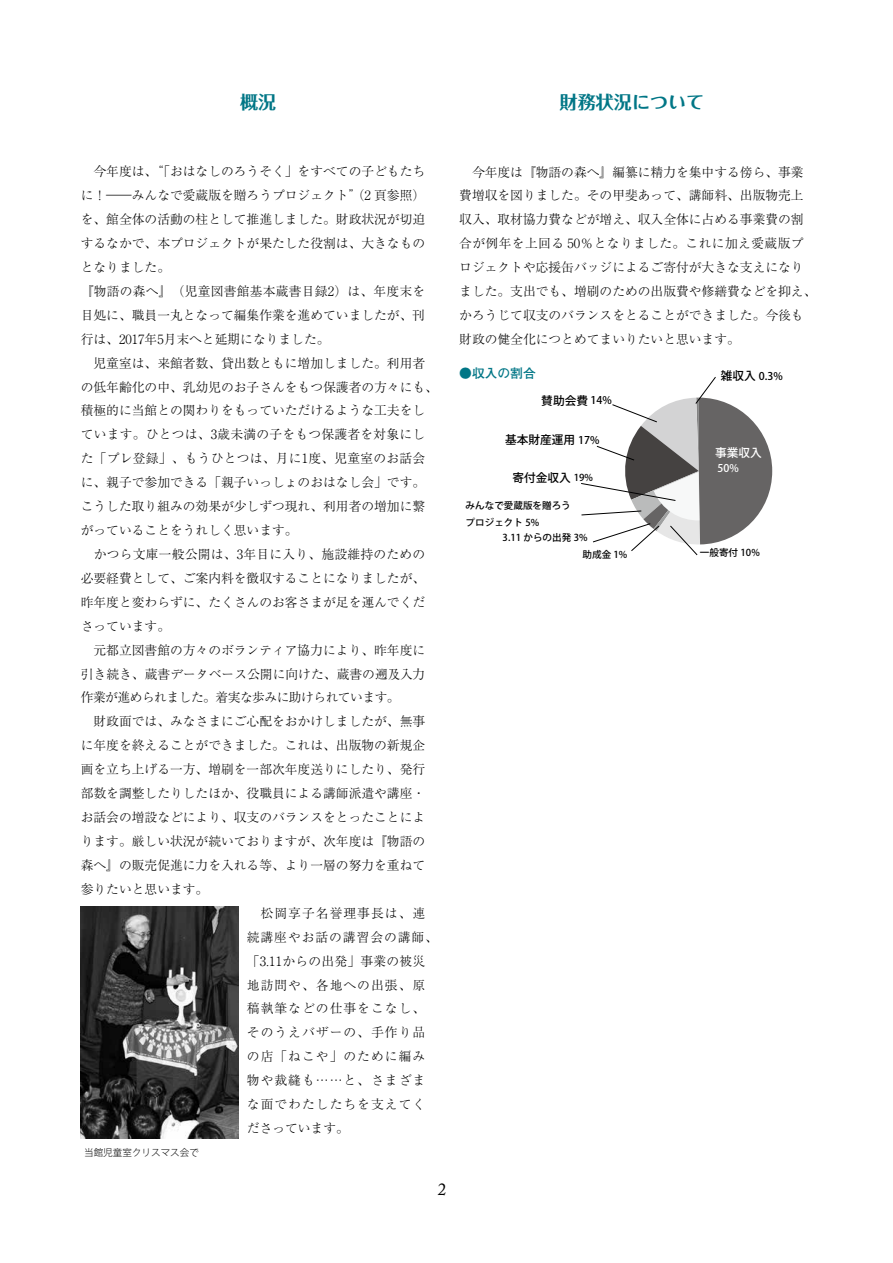
<style>
.page{position:relative;width:893px;height:1263px;background:#fff}
.page>*{position:absolute;margin:0;border:0;box-sizing:border-box;transform-origin:0 0}
.t1{font:700 18px "Folk Pro";color:#007686}
.t2{font:16.95px "Adobe Caslon Pro";color:#000}
.t3{font:300 12.75px/23.9px "Ryumin Pro";color:#000}
.t4{font:300 12.75px "Ryumin Pro";letter-spacing:.02em;color:#000}
.t5{font:300 12.75px "Ryumin Pro";letter-spacing:.08em;color:#000}
.t6{font:300 12.75px "Ryumin Pro";letter-spacing:-.04em;color:#000}
.t7{font:300 12.75px "Ryumin Pro";letter-spacing:.075em;color:#000}
.t8{font:700 12.75px "Futo Go B101 Pro";color:#007686}
.t9{font:500 11.7px "Koz Go Std";color:#000}
.t10{font:500 11.7px "Koz Go Std";color:#fff}
.t11{font:500 10.65px "Koz Go Std";color:#000}
.t12{font:500 10.65px "Koz Go Std";color:#fff}
.t13{font:500 9.6px/17px "Koz Go Std";color:#000}
.t14{font:300 9.6px "Koz Go Std";color:#000}
.s1{font-family:"Folk Pro";font-weight:400}
.s2{font-size:11.7px}
.s3{font-size:10.65px}
.s4{font-size:9.6px}
</style>
<div class="page">
<img style="left:81px;top:907px;width:157px;height:231px">
<svg style="left:581px;top:377px;width:191px;height:178px"></svg>
<h1 class="t1" style="left:240px;top:87px;width:38px">概況</h1>
<h1 class="t1" style="left:560px;top:87px;width:146px">財務状況について</h1>
<p class="t3" style="left:94px;top:158px;width:333px">今年度は、“「おはなしのろうそく」をすべての子どもたち</p>
<p class="t3" style="left:81px;top:182px;width:346px">に！―みんなで愛蔵版を贈ろうプロジェクト”（2 頁参照）</p>
<p class="t3" style="left:81px;top:206px;width:346px">を、館全体の活動の柱として推進しました。財政状況が切迫</p>
<p class="t3" style="left:81px;top:230px;width:346px">するなかで、本プロジェクトが果たした役割は、大きなもの</p>
<p class="t3" style="left:81px;top:254px;width:91px">となりました。</p>
<p class="t4" style="left:81px;top:281px;width:346px">『物語の森へ』（児童図書館基本蔵書目録2）は、年度末を</p>
<p class="t3" style="left:81px;top:302px;width:346px">目処に、職員一丸となって編集作業を進めていましたが、刊</p>
<p class="t3" style="left:81px;top:326px;width:250px">行は、2017年5月末へと延期になりました。</p>
<p class="t3" style="left:81px;top:350px;width:346px">　児童室は、来館者数、貸出数ともに増加しました。利用者</p>
<p class="t3" style="left:81px;top:374px;width:359px">の低年齢化の中、乳幼児のお子さんをもつ保護者の方々にも、</p>
<p class="t3" style="left:81px;top:398px;width:346px">積極的に当館との関わりをもっていただけるような工夫をし</p>
<p class="t4" style="left:81px;top:425px;width:346px">ています。ひとつは、3歳未満の子をもつ保護者を対象にし</p>
<p class="t4" style="left:81px;top:448px;width:346px">た「プレ登録」、もうひとつは、月に1度、児童室のお話会</p>
<p class="t3" style="left:81px;top:469px;width:346px">に、親子で参加できる「親子いっしょのおはなし会」です。</p>
<p class="t3" style="left:81px;top:493px;width:346px">こうした取り組みの効果が少しずつ現れ、利用者の増加に繋</p>
<p class="t3" style="left:81px;top:517px;width:218px">がっていることをうれしく思います。</p>
<p class="t4" style="left:81px;top:544px;width:346px">　かつら文庫一般公開は、3年目に入り、施設維持のための</p>
<p class="t3" style="left:81px;top:565px;width:346px">必要経費として、ご案内料を徴収することになりましたが、</p>
<p class="t3" style="left:81px;top:589px;width:346px">昨年度と変わらずに、たくさんのお客さまが足を運んでくだ</p>
<p class="t3" style="left:81px;top:613px;width:91px">さっています。</p>
<p class="t3" style="left:81px;top:637px;width:346px">　元都立図書館の方々のボランティア協力により、昨年度に</p>
<p class="t3" style="left:81px;top:661px;width:346px">引き続き、蔵書データベース公開に向けた、蔵書の遡及入力</p>
<p class="t6" style="left:81px;top:688px;width:320px">作業が進められました。着実な歩みに助けられています。</p>
<p class="t3" style="left:81px;top:709px;width:346px">　財政面では、みなさまにご心配をおかけしましたが、無事</p>
<p class="t3" style="left:81px;top:733px;width:346px">に年度を終えることができました。これは、出版物の新規企</p>
<p class="t3" style="left:81px;top:756px;width:346px">画を立ち上げる一方、増刷を一部次年度送りにしたり、発行</p>
<p class="t3" style="left:81px;top:780px;width:346px">部数を調整したりしたほか、役職員による講師派遣や講座・</p>
<p class="t3" style="left:81px;top:804px;width:346px">お話会の増設などにより、収支のバランスをとったことによ</p>
<p class="t3" style="left:81px;top:828px;width:346px">ります。厳しい状況が続いておりますが、次年度は『物語の</p>
<p class="t3" style="left:81px;top:852px;width:346px">森へ』の販売促進に力を入れる等、より一層の努力を重ねて</p>
<p class="t3" style="left:81px;top:876px;width:129px">参りたいと思います。</p>
<p class="t5" style="left:247px;top:903px;width:180px">　松岡享子名誉理事長は、連</p>
<p class="t7" style="left:247px;top:927px;width:193px">続講座やお話の講習会の講師、</p>
<p class="t4" style="left:247px;top:951px;width:180px">「3.11からの出発」事業の被災</p>
<p class="t5" style="left:247px;top:975px;width:180px">地訪問や、各地への出張、原</p>
<p class="t5" style="left:247px;top:999px;width:180px">稿執筆などの仕事をこなし、</p>
<p class="t5" style="left:247px;top:1022px;width:180px">そのうえバザーの、手作り品</p>
<p class="t5" style="left:247px;top:1046px;width:180px">の店「ねこや」のために編み</p>
<p class="t5" style="left:247px;top:1070px;width:180px">物や裁縫も……と、さまざま</p>
<p class="t5" style="left:247px;top:1094px;width:180px">な面でわたしたちを支えてく</p>
<p class="t3" style="left:247px;top:1115px;width:104px">ださっています。</p>
<p class="t14" style="left:84px;top:1146px;width:116px">当館児童室クリスマス会で</p>
<h2 class="t2" style="left:438px;top:1179px;width:10px">2</h2>
<p class="t3" style="left:459px;top:159px;width:359px">　今年度は『物語の森へ』編纂に精力を集中する傍ら、事業費増収を図りました。その甲斐あって、講師料、出版物売上収入、取材協力費などが増え、収入全体に占める事業費の割合が例年を上回る 50％となりました。これに加え愛蔵版プロジェクトや応援缶バッジによるご寄付が大きな支えになりました。支出でも、増刷のための出版費や修繕費などを抑え、かろうじて収支のバランスをとることができました。今後も財政の健全化につとめてまいりたいと思います。</p>
<p class="t8" style="left:459px;top:363px;width:78px"><span class="s1">●</span>収入の割合</p>
<p class="t11" style="left:721px;top:369px;width:63px"><span class="s2">雑収入</span> 0.3%</p>
<p class="t9" style="left:541px;top:393px;width:72px">賛助会費 <span class="s3">14%</span></p>
<p class="t9" style="left:505px;top:432px;width:96px">基本財産運用 <span class="s3">17%</span></p>
<p class="t9" style="left:512px;top:470px;width:82px">寄付金収入 <span class="s4">19%</span></p>
<p class="t13" style="left:466px;top:497px;width:107px">みんなで愛蔵版を贈ろうプロジェクト 5%</p>
<p class="t13" style="left:503px;top:530px;width:86px">3.11 からの出発 3%</p>
<p class="t13" style="left:583px;top:547px;width:46px">助成金 1%</p>
<p class="t10" style="left:715px;top:445px;width:48px">事業収入</p>
<p class="t12" style="left:718px;top:461px;width:23px">50%</p>
<p class="t13" style="left:700px;top:545px;width:61px">一般寄付 10%</p>
</div>
